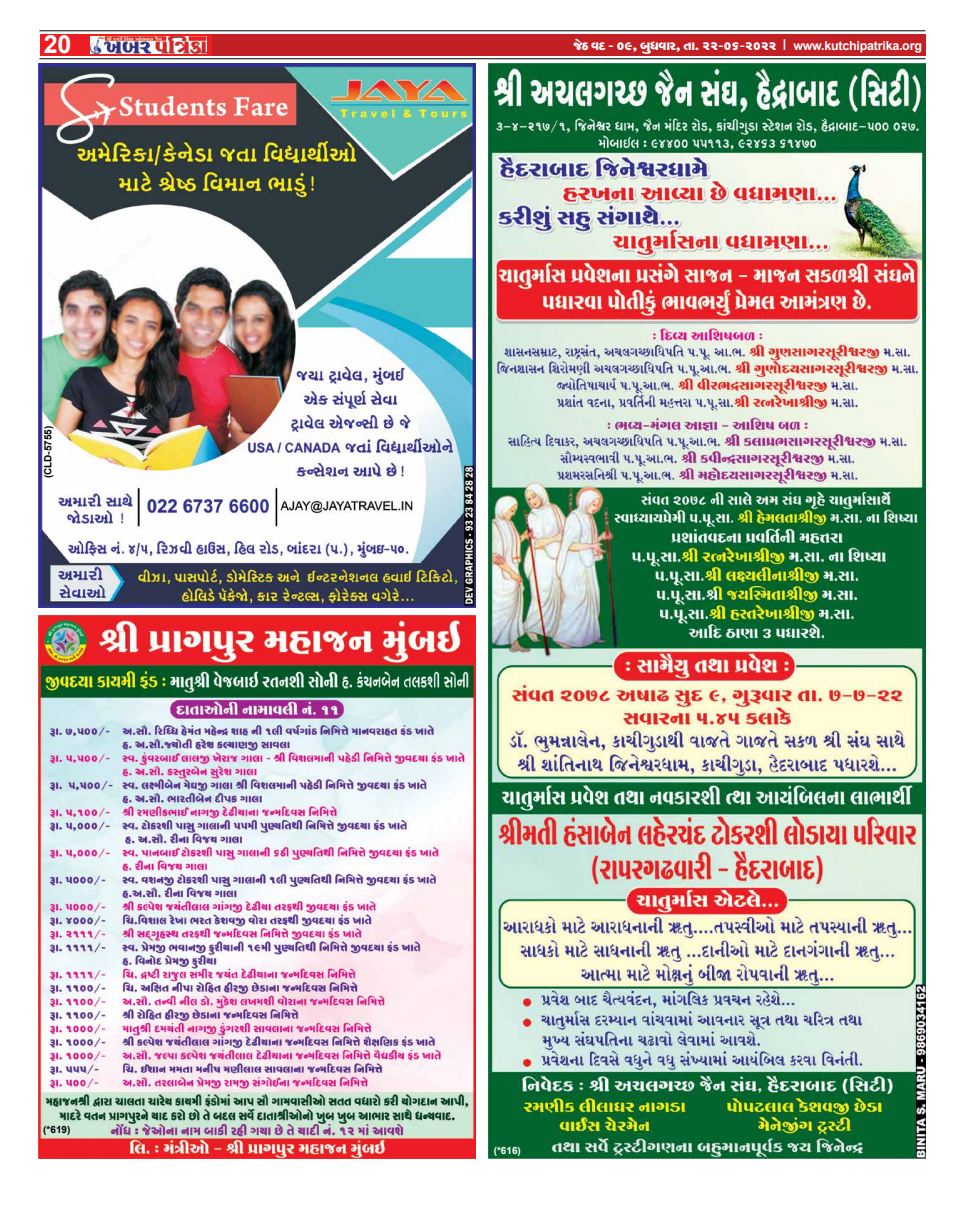
<style>
.page{position:relative;width:964px;height:1205px;background:#fff}
.page>*{position:absolute;margin:0;border:0;box-sizing:border-box;transform-origin:0 0}
.t1{font:700 25px "Arial";color:#fff}
.t2{font:15px "SHREE GUJ7";letter-spacing:-.02em;color:#fff}
.t3{font:700 10px "Arial";color:#000}
.t4{font:700 10px "Arial";color:#fff}
.s1{font-family:"Arial"}
.s2{font-family:"Arial";font-weight:700;font-size:12.5px}
</style>
<div class="page">
<div style="left:40px;top:34px;width:172px;height:21px;background:#ed1d24"></div>
<div style="left:212px;top:34px;width:714px;height:21px;background:#c22025"></div>
<hr style="left:39px;top:58px;width:886px;height:1px;background:#000">
<hr style="left:39px;top:30px;width:886px;height:1px;background:#000">
<img style="left:90px;top:36px;width:116px;height:17px">
<img style="left:39px;top:615px;width:437px;height:544px">
<img style="left:39px;top:64px;width:437px;height:543px">
<img style="left:488px;top:64px;width:437px;height:1095px">
<h1 class="t1" style="left:44px;top:28px;width:29px">20</h1>
<p class="t2" style="left:573px;top:38px;width:350px">S&gt;¡W$ hv$ - 09, by^hpf, sp. 22-06-2022 <span class="s1">I</span> <span class="s2">www.kutchipatrika.org</span></p>
<p class="t3" style="left:41px;top:478px;width:54px;rotate:-90deg">(CLD-5755)</p>
<p class="t3" style="left:43px;top:1123px;width:29px">(*619)</p>
<p class="t4" style="left:494px;top:1143px;width:29px">(*616)</p>
</div>
